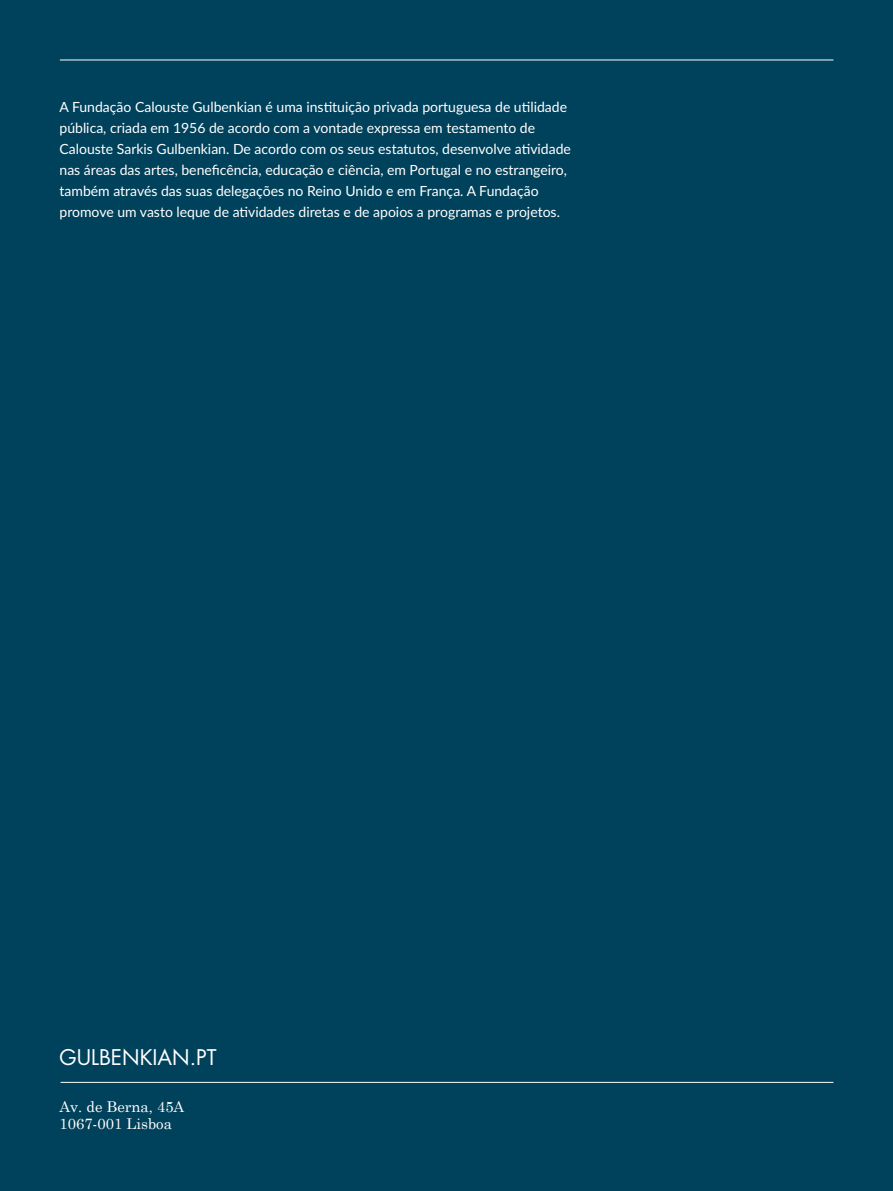
<style>
.page{position:relative;width:893px;height:1191px;background:#00415b}
.page>*{position:absolute;margin:0;border:0;box-sizing:border-box;transform-origin:0 0}
.t1{font:21px "Futura Std";color:#fff}
.t2{font:14.88px/17.5px "Century Schoolbook";color:#fff}
.t3{font:14px/21px "Lato";color:#fff}
</style>
<div class="page">
<hr style="left:60px;top:60px;width:773px;height:1px;background:#fff">
<hr style="left:61px;top:1082px;width:772px;height:1px;background:#fff">
<p class="t3" style="left:60px;top:96px;width:513px">A Fundação Calouste Gulbenkian é uma instituição privada portuguesa de utilidade pública, criada em 1956 de acordo com a vontade expressa em testamento de Calouste Sarkis Gulbenkian. De acordo com os seus estatutos, desenvolve atividade nas áreas das artes, beneficência, educação e ciência, em Portugal e no estrangeiro, também através das suas delegações no Reino Unido e em França. A Fundação promove um vasto leque de atividades diretas e de apoios a programas e projetos.</p>
<h1 class="t1" style="left:60px;top:1044px;width:159px">GULBENKIAN.PT</h1>
<p class="t2" style="left:60px;top:1097px;width:126px">Av. de Berna, 45A<br>1067-001 Lisboa</p>
</div>
